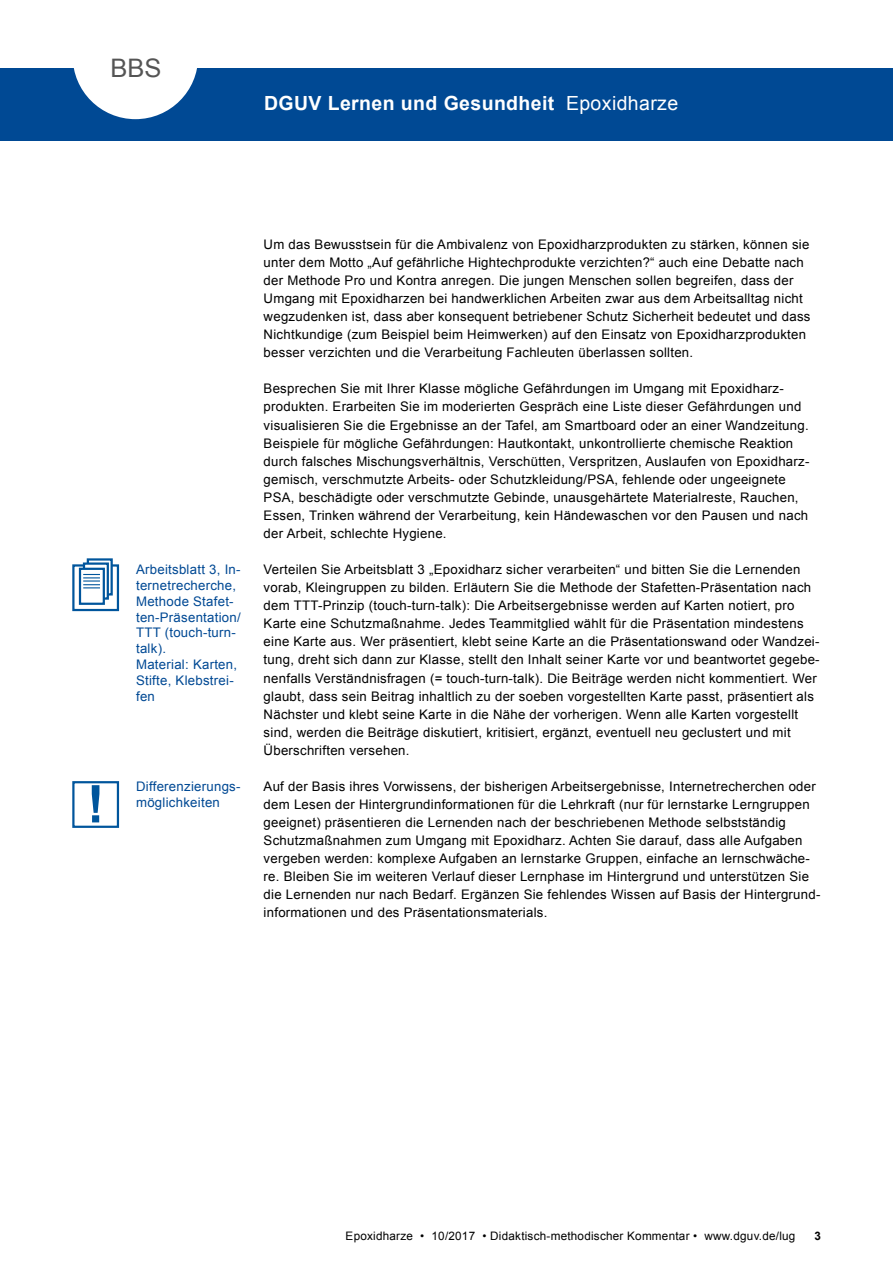
<style>
.page{position:relative;width:893px;height:1263px;background:#fff}
.page>*{position:absolute;margin:0;border:0;box-sizing:border-box;transform-origin:0 0}
.t1{font:700 52.05px "Arial";color:#00559c}
.t2{font:25.5px "Arial";color:#555}
.t3{font:700 19.5px "Arial";letter-spacing:.02em;color:#fff}
.t4{font:13.2px/18px "Arial";letter-spacing:.02em;color:#000}
.t5{font:13.2px/15.9px "Arial";letter-spacing:.02em;color:#004994}
.t6{font:11.7px "Arial";letter-spacing:.02em;color:#000}
.t7{font:700 11.7px "Arial";color:#000}
.s1{font-weight:400}
</style>
<div class="page">
<div style="left:0;top:68px;width:893px;height:72px;background:#004994"></div>
<svg style="left:73px;top:68px;width:124px;height:51px"></svg>
<div style="left:72px;top:564px;width:47px;height:47px;border:2px solid #00559c"></div>
<div style="left:88px;top:559px;width:24px;height:35px;background:#fff"></div>
<div style="left:87px;top:558px;width:26px;height:37px;border:2px solid #00559c"></div>
<svg style="left:83px;top:562px;width:26px;height:38px"></svg>
<div style="left:79px;top:568px;width:26px;height:37px;background:#fff;border:2px solid #00559c"></div>
<svg style="left:83px;top:574px;width:17px;height:14px"></svg>
<div style="left:72px;top:781px;width:47px;height:46px;border:2px solid #00559c"></div>
<h2 class="t2" style="left:110px;top:51px;width:53px">BBS</h2>
<h3 class="t3" style="left:264px;top:90px;width:416px">DGUV Lernen und Gesundheit <span class="s1">Epoxidharze</span></h3>
<h1 class="t1" style="left:87px;top:769px;width:19px">!</h1>
<p class="t5" style="left:136px;top:561px;width:106px">Arbeitsblatt 3, In&shy;ternetrecherche,<br>Methode Stafet&shy;ten-Präsentation/<br>TTT (touch-turn&shy;talk).<br>Material: Karten,<br>Stifte, Klebstrei&shy;fen</p>
<p class="t5" style="left:136px;top:778px;width:106px">Differenzierungs&shy;möglichkeiten</p>
<p class="t4" style="left:264px;top:235px;width:548px">Um das Bewusstsein für die Ambivalenz von Epoxidharzprodukten zu stärken, können sie unter dem Motto „Auf gefährliche Hightechprodukte verzichten?“ auch eine Debatte nach der Methode Pro und Kontra anregen. Die jungen Menschen sollen begreifen, dass der Umgang mit Epoxidharzen bei handwerklichen Arbeiten zwar aus dem Arbeitsalltag nicht wegzudenken ist, dass aber konsequent betriebener Schutz Sicherheit bedeutet und dass Nichtkundige (zum Beispiel beim Heimwerken) auf den Einsatz von Epoxidharzprodukten besser verzichten und die Verarbeitung Fachleuten überlassen sollten.</p>
<p class="t4" style="left:264px;top:380px;width:547px">Besprechen Sie mit Ihrer Klasse mögliche Gefährdungen im Umgang mit Epoxidharz&shy;produkten. Erarbeiten Sie im moderierten Gespräch eine Liste dieser Gefährdungen und visualisieren Sie die Ergebnisse an der Tafel, am Smartboard oder an einer Wandzeitung.<br>Beispiele für mögliche Gefährdungen: Hautkontakt, unkontrollierte chemische Reaktion durch falsches Mischungsverhältnis, Verschütten, Verspritzen, Auslaufen von Epoxidharz&shy;gemisch, verschmutzte Arbeits- oder Schutzkleidung/PSA, fehlende oder ungeeignete PSA, beschädigte oder verschmutzte Gebinde, unausgehärtete Materialreste, Rauchen, Essen, Trinken während der Verarbeitung, kein Händewaschen vor den Pausen und nach der Arbeit, schlechte Hygiene.</p>
<p class="t4" style="left:264px;top:561px;width:558px">Verteilen Sie Arbeitsblatt 3 „Epoxidharz sicher verarbeiten“ und bitten Sie die Lernenden vorab, Kleingruppen zu bilden. Erläutern Sie die Methode der Stafetten-Präsentation nach dem TTT-Prinzip (touch-turn-talk): Die Arbeitsergebnisse werden auf Karten notiert, pro Karte eine Schutzmaßnahme. Jedes Teammitglied wählt für die Präsentation mindestens eine Karte aus. Wer präsentiert, klebt seine Karte an die Präsentationswand oder Wandzei&shy;tung, dreht sich dann zur Klasse, stellt den Inhalt seiner Karte vor und beantwortet gegebe&shy;nenfalls Verständnisfragen (= touch-turn-talk). Die Beiträge werden nicht kommentiert. Wer glaubt, dass sein Beitrag inhaltlich zu der soeben vorgestellten Karte passt, präsentiert als Nächster und klebt seine Karte in die Nähe der vorherigen. Wenn alle Karten vorgestellt sind, werden die Beiträge diskutiert, kritisiert, ergänzt, eventuell neu geclustert und mit Überschriften versehen.</p>
<p class="t4" style="left:264px;top:777px;width:558px">Auf der Basis ihres Vorwissens, der bisherigen Arbeitsergebnisse, Internetrecherchen oder dem Lesen der Hintergrundinformationen für die Lehrkraft (nur für lernstarke Lerngruppen geeignet) präsentieren die Lernenden nach der beschriebenen Methode selbstständig Schutzmaßnahmen zum Umgang mit Epoxidharz. Achten Sie darauf, dass alle Aufgaben vergeben werden: komplexe Aufgaben an lernstarke Gruppen, einfache an lernschwäche&shy;re. Bleiben Sie im weiteren Verlauf dieser Lernphase im Hintergrund und unterstützen Sie die Lernenden nur nach Bedarf. Ergänzen Sie fehlendes Wissen auf Basis der Hintergrund&shy;informationen und des Präsentationsmaterials.</p>
<p class="t6" style="left:346px;top:1228px;width:451px">Epoxidharze • 10/2017 • Didaktisch-methodischer Kommentar • www.dguv.de/lug</p>
<p class="t7" style="left:815px;top:1228px;width:8px">3</p>
</div>
